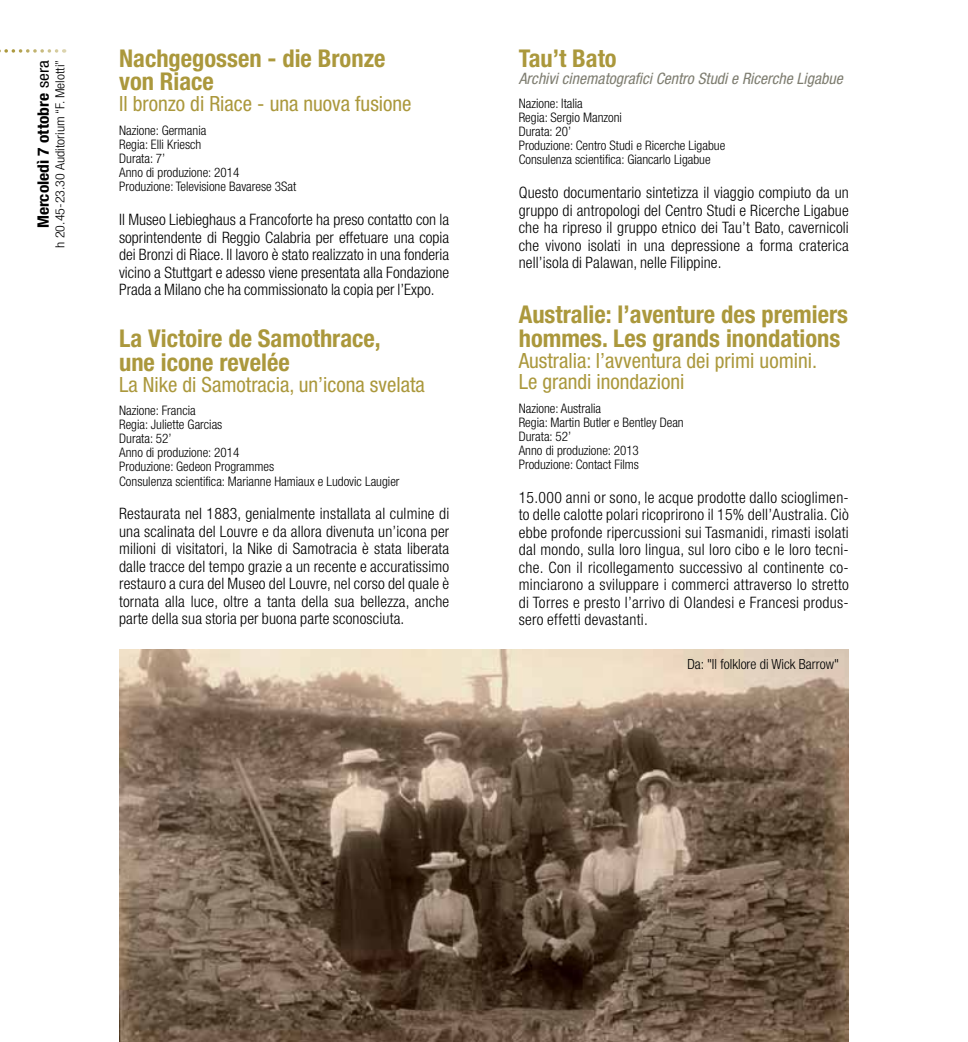
<style>
.page{position:relative;width:968px;height:1042px;background:#fff}
.page>*{position:absolute;margin:0;border:0;box-sizing:border-box;transform-origin:0 0}
.t1{font:700 condensed 24.5px/23.6px "Helvetica Neue LT Std";color:#ab983c}
.t2{font:condensed 21px/21px "Helvetica Neue LT Std";color:#ab983c}
.t3{font:300 condensed 15.75px/17.5px "Helvetica Neue LT Std";letter-spacing:.01em;color:#000;text-align:justify}
.t4{font:italic condensed 15.75px "Helvetica Neue LT Std";color:#7e7d70}
.t5{font:700 condensed 15.75px "Helvetica Neue LT Std";color:#000;scale:1.11 1}
.t6{font:300 condensed 14px "Helvetica Neue LT Std";color:#000}
.t7{font:300 condensed 13.12px/14px "Helvetica Neue LT Std";color:#000}
.t8{font:300 condensed 12.6px "Helvetica Neue LT Std";color:#000;scale:1.11 1}
.s1{font-weight:400}
</style>
<div class="page">
<svg style="left:0;top:49px;width:57px;height:4px"></svg>
<img style="left:119px;top:649px;width:729px;height:393px">
<p class="t5" style="left:34px;top:228px;width:153px;rotate:-90deg">Mercoledì 7 ottobre <span class="s1">sera</span></p>
<p class="t8" style="left:53px;top:248px;width:171px;rotate:-90deg">h 20.45-23.30 Auditorium “F. Melotti”</p>
<h1 class="t1" style="left:119px;top:46px;width:268px">Nachgegossen - die Bronze von Riace</h1>
<h2 class="t2" style="left:119px;top:93px;width:294px">Il bronzo di Riace - una nuova fusione</h2>
<p class="t7" style="left:119px;top:123px;width:179px">Nazione: Germania<br>Regia: Elli Kriesch<br>Durata: 7’<br>Anno di produzione: 2014<br>Produzione: Televisione Bavarese 3Sat</p>
<p class="t3" style="left:119px;top:211px;width:331px">Il Museo Liebieghaus a Francoforte ha preso contatto con la soprintendente di Reggio Calabria per effetuare una copia dei Bronzi di Riace. Il lavoro è stato realizzato in una fonderia vicino a Stuttgart e adesso viene presentata alla Fondazione Prada a Milano che ha commissionato la copia per l’Expo.</p>
<h1 class="t1" style="left:119px;top:326px;width:263px">La Victoire de Samothrace, une icone revelée</h1>
<h2 class="t2" style="left:119px;top:373px;width:307px">La Nike di Samotracia, un’icona svelata</h2>
<p class="t7" style="left:119px;top:404px;width:282px">Nazione: Francia<br>Regia: Juliette Garcias<br>Durata: 52’<br>Anno di produzione: 2014<br>Produzione: Gedeon Programmes<br>Consulenza scientifica: Marianne Hamiaux e Ludovic Laugier</p>
<p class="t3" style="left:119px;top:505px;width:331px">Restaurata nel 1883, genialmente installata al culmine di una scalinata del Louvre e da allora divenuta un’icona per milioni di visitatori, la Nike di Samotracia è stata liberata dalle tracce del tempo grazie a un recente e accuratissimo restauro a cura del Museo del Louvre, nel corso del quale è tornata alla luce, oltre a tanta della sua bellezza, anche parte della sua storia per buona parte sconosciuta.</p>
<h1 class="t1" style="left:518px;top:46px;width:99px">Tau’t Bato</h1>
<p class="t4" style="left:518px;top:69px;width:325px">Archivi cinematografici Centro Studi e Ricerche Ligabue</p>
<p class="t7" style="left:518px;top:96px;width:208px">Nazione: Italia<br>Regia: Sergio Manzoni<br>Durata: 20’<br>Produzione: Centro Studi e Ricerche Ligabue<br>Consulenza scientifica: Giancarlo Ligabue</p>
<p class="t3" style="left:518px;top:184px;width:331px">Questo documentario sintetizza il viaggio compiuto da un gruppo di antropologi del Centro Studi e Ricerche Ligabue che ha ripreso il gruppo etnico dei Tau’t Bato, cavernicoli che vivono isolati in una depressione a forma craterica nell’isola di Palawan, nelle Filippine.</p>
<h1 class="t1" style="left:518px;top:302px;width:331px">Australie: l’aventure des premiers hommes. Les grands inondations</h1>
<h2 class="t2" style="left:518px;top:350px;width:300px">Australia: l’avventura dei primi uomini.<br>Le grandi inondazioni</h2>
<p class="t7" style="left:518px;top:401px;width:166px">Nazione: Australia<br>Regia: Martin Butler e Bentley Dean<br>Durata: 52’<br>Anno di produzione: 2013<br>Produzione: Contact Films</p>
<p class="t3" style="left:518px;top:488px;width:331px">15.000 anni or sono, le acque prodotte dallo scioglimen&shy;to delle calotte polari ricoprirono il 15% dell’Australia. Ciò ebbe profonde ripercussioni sui Tasmanidi, rimasti isolati dal mondo, sulla loro lingua, sul loro cibo e le loro tecni&shy;che. Con il ricollegamento successivo al continente co&shy;minciarono a sviluppare i commerci attraverso lo stretto di Torres e presto l’arrivo di Olandesi e Francesi produs&shy;sero effetti devastanti.</p>
<p class="t6" style="left:687px;top:656px;width:153px">Da: "Il folklore di Wick Barrow"</p>
</div>
